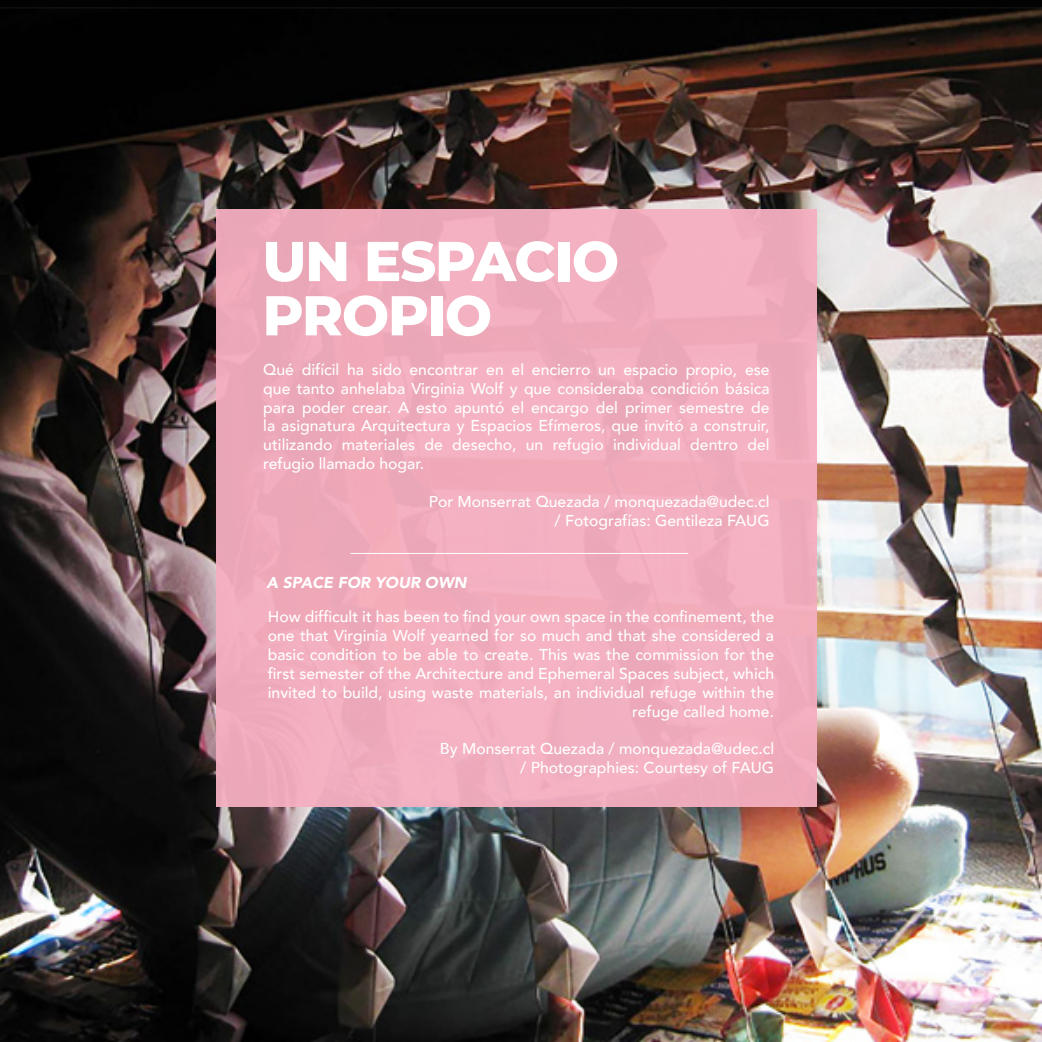
<style>
.page{position:relative;width:1042px;height:1042px;background:#fff}
.page>*{position:absolute;margin:0;border:0;box-sizing:border-box;transform-origin:0 0}
.t1{font:800 56px/54.2px "Montserrat";letter-spacing:-.025em;color:#fff}
.t2{font:500 15.75px/18.9px "Avenir";color:#fff;text-align:right}
.t3{font:italic 900 15.75px "Avenir";color:#fff}
</style>
<div class="page">
<img style="left:0;top:7px;width:1042px;height:1035px">
<div style="left:216px;top:209px;width:600px;height:597px;background:#f5afc0"></div>
<hr style="left:351px;top:553px;width:337px;height:1px;background:#fff">
<h1 class="t1" style="left:262px;top:231px;width:358px">UN ESPACIO<br>PROPIO</h1>
<p class="t2" style="left:263px;top:359px;width:508px;text-align:justify">Qué difícil ha sido encontrar en el encierro un espacio propio, ese que tanto anhelaba Virginia Wolf y que consideraba condición básica para poder crear. A esto apuntó el encargo del primer semestre de la asignatura Arquitectura y Espacios Efímeros, que invitó a construir, utilizando materiales de desecho, un refugio individual dentro del refugio llamado hogar.</p>
<p class="t2" style="left:429px;top:491px;width:342px">Por Monserrat Quezada / monquezada@udec.cl / Fotografías: Gentileza FAUG</p>
<p class="t3" style="left:267px;top:569px;width:202px">A SPACE FOR YOUR OWN</p>
<p class="t2" style="left:268px;top:606px;width:508px">How difficult it has been to find your own space in the confinement, the one that Virginia Wolf yearned for so much and that she considered a basic condition to be able to create. This was the commission for the first semester of the Architecture and Ephemeral Spaces subject, which invited to build, using waste materials, an individual refuge within the refuge called home.</p>
<p class="t2" style="left:440px;top:738px;width:336px">By Monserrat Quezada / monquezada@udec.cl / Photographies: Courtesy of FAUG</p>
</div>
